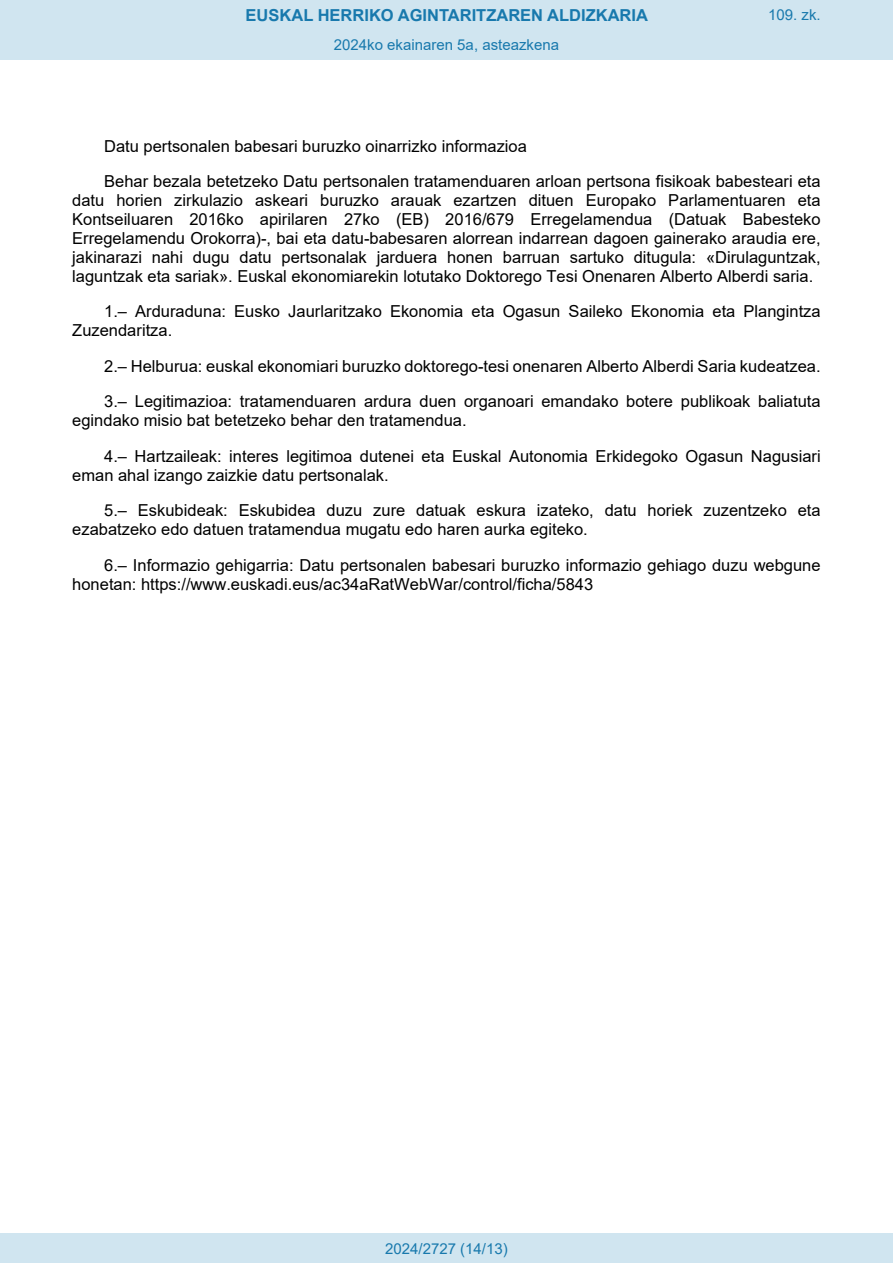
<style>
.page{position:relative;width:893px;height:1263px;background:#fff}
.page>*{position:absolute;margin:0;border:0;box-sizing:border-box;transform-origin:0 0}
.t1{font:16.5px/35.4px "Arial";color:#000}
.t2{font:700 16.5px "Arial";color:#1879ad}
.Paginacion_Centro{font:15px "Arial";color:#1879ad}
</style>
<div class="page">
<div style="left:0;top:0;width:893px;height:60px;background:#d0e5f0"></div>
<div style="left:0;top:1233px;width:893px;height:30px;background:#d0e5f0"></div>
<p class="t2" style="left:246px;top:3px;width:404px">EUSKAL HERRIKO AGINTARITZAREN ALDIZKARIA</p>
<p class="Paginacion_Centro" style="left:768px;top:5px;width:54px">109. zk.</p>
<p class="Paginacion_Centro" style="left:334px;top:35px;width:227px">2024ko ekainaren 5a, asteazkena</p>
<p class="t1" style="left:104px;top:128px;width:718px">Datu pertsonalen babesari buruzko oinarrizko informazioa<br>Behar bezala betetzeko Datu pertsonalen tratamenduaren arloan pertsona fisikoak babesteari eta</p>
<p class="t1" style="left:72px;top:191px;width:750px;line-height:18.9px;text-align:justify">datu horien zirkulazio askeari buruzko arauak ezartzen dituen Europako Parlamentuaren eta Kontseiluaren 2016ko apirilaren 27ko (EB) 2016/679 Erregelamendua (Datuak Babesteko Erregelamendu Orokorra)-, bai eta datu-babesaren alorrean indarrean dagoen gainerako araudia ere, jakinarazi nahi dugu datu pertsonalak jarduera honen barruan sartuko ditugula: «Dirulaguntzak, laguntzak eta sariak». Euskal ekonomiarekin lotutako Doktorego Tesi Onenaren Alberto Alberdi saria.</p>
<p class="t1" style="left:72px;top:302px;width:750px;line-height:18.9px;text-indent:32px">1.– Arduraduna: Eusko Jaurlaritzako Ekonomia eta Ogasun Saileko Ekonomia eta Plangintza<br>Zuzendaritza.</p>
<p class="t1" style="left:104px;top:348px;width:718px">2.– Helburua: euskal ekonomiari buruzko doktorego-tesi onenaren Alberto Alberdi Saria kudeatzea.<br>3.– Legitimazioa: tratamenduaren ardura duen organoari emandako botere publikoak baliatuta</p>
<p class="t1" style="left:104px;top:403px;width:718px;text-indent:-32px">egindako misio bat betetzeko behar den tratamendua.<br>4.– Hartzaileak: interes legitimoa dutenei eta Euskal Autonomia Erkidegoko Ogasun Nagusiari</p>
<p class="t1" style="left:104px;top:457px;width:718px;text-indent:-32px">eman ahal izango zaizkie datu pertsonalak.<br>5.– Eskubideak: Eskubidea duzu zure datuak eskura izateko, datu horiek zuzentzeko eta</p>
<p class="t1" style="left:104px;top:512px;width:718px;text-indent:-32px">ezabatzeko edo datuen tratamendua mugatu edo haren aurka egiteko.<br>6.– Informazio gehigarria: Datu pertsonalen babesari buruzko informazio gehiago duzu webgune</p>
<p class="t1" style="left:72px;top:566px;width:522px">honetan: https://www.euskadi.eus/ac34aRatWebWar/control/ficha/5843</p>
<p class="Paginacion_Centro" style="left:385px;top:1238px;width:124px">2024/2727 (14/13)</p>
</div>
